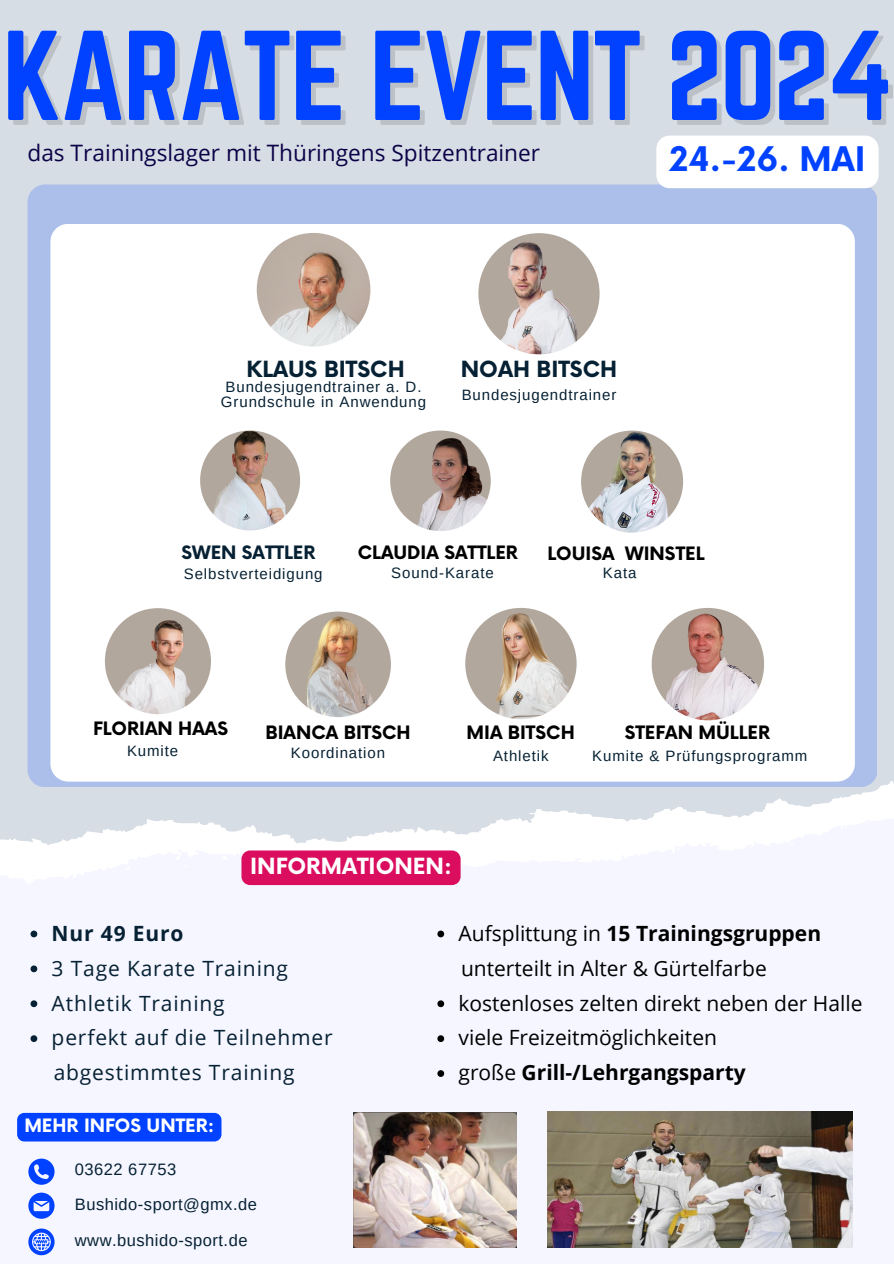
<style>
.page{position:relative;width:894px;height:1264px;background:#fff}
.page>*{position:absolute;margin:0;border:0;box-sizing:border-box;transform-origin:0 0}
.t1{font:111.6px "Norwester";letter-spacing:-.02em;color:#0042ff}
.t2{font:700 33px "Now";color:#0042ff}
.t3{font:22.65px "Open Sans";color:#0b0147}
.t4{font:700 21.75px "Now";color:#062133}
.t5{font:700 21.75px "Now";color:#fff}
.t6{font:21px "Open Sans";color:#000}
.t7{font:21px "Open Sans";letter-spacing:.04em;color:#062133}
.t8{font:700 21px "Open Sans";color:#000}
.t9{font:700 21px "Open Sans";letter-spacing:.04em;color:#062133}
.t10{font:700 18px "Now";color:#000}
.t11{font:700 18px "Now";color:#fff}
.t12{font:700 18px "Now";color:#062133}
.t13{font:16.5px "Arimo";letter-spacing:.03em;color:#062133}
.t14{font:15px "Arimo";letter-spacing:.06em;color:#062133}
.s1{font-weight:400}
</style>
<div class="page">
<div style="left:0;top:0;width:893px;height:1263px;background:#d7dde5"></div>
<svg style="left:0;top:805px;width:893px;height:458px;background:#f4f5fd"></svg>
<div style="left:27px;top:184px;width:850px;height:603px;background:#acbeea;border-radius:18px"></div>
<div style="left:50px;top:224px;width:804px;height:557px;background:#fff;border-radius:18px"></div>
<svg style="left:478px;top:233px;width:122px;height:122px"></svg>
<svg style="left:256px;top:233px;width:115px;height:114px"></svg>
<svg style="left:28px;top:1158px;width:26px;height:26px"></svg>
<svg style="left:28px;top:1192px;width:26px;height:26px"></svg>
<svg style="left:28px;top:1228px;width:26px;height:27px"></svg>
<svg style="left:200px;top:430px;width:101px;height:101px"></svg>
<svg style="left:390px;top:430px;width:101px;height:101px"></svg>
<svg style="left:465px;top:608px;width:112px;height:111px"></svg>
<img style="left:581px;top:430px;width:103px;height:103px">
<svg style="left:285px;top:611px;width:106px;height:106px"></svg>
<svg style="left:105px;top:608px;width:106px;height:107px"></svg>
<img style="left:547px;top:1111px;width:305px;height:136px">
<img style="left:353px;top:1112px;width:163px;height:135px">
<svg style="left:651px;top:608px;width:114px;height:113px"></svg>
<div style="left:241px;top:850px;width:219px;height:35px;background:#da0d5e"></div>
<svg style="left:31px;top:930px;width:6px;height:7px"></svg>
<svg style="left:31px;top:965px;width:6px;height:7px"></svg>
<svg style="left:31px;top:1000px;width:6px;height:7px"></svg>
<svg style="left:31px;top:1035px;width:6px;height:7px"></svg>
<div style="left:17px;top:1112px;width:204px;height:29px;background:#0042ff;border-radius:7px"></div>
<div style="left:656px;top:136px;width:222px;height:52px;background:#fff;border-radius:13px"></div>
<svg style="left:437px;top:930px;width:7px;height:7px"></svg>
<svg style="left:437px;top:1000px;width:7px;height:7px"></svg>
<svg style="left:437px;top:1035px;width:7px;height:7px"></svg>
<svg style="left:437px;top:1070px;width:7px;height:6px"></svg>
<p class="t1" style="left:3px;top:8px;width:892px">KARATE EVENT 2024</p>
<p class="t3" style="left:27px;top:137px;width:514px">das Trainingslager mit Thüringens Spitzentrainer</p>
<p class="t2" style="left:669px;top:142px;width:197px">24.-26. MAI</p>
<p class="t4" style="left:246px;top:357px;width:160px">KLAUS BITSCH</p>
<p class="t14" style="left:225px;top:378px;width:197px">Bundesjugendtrainer a. D.</p>
<h5 class="t14" style="left:221px;top:394px;width:206px">Grundschule in Anwendung</h5>
<p class="t4" style="left:460px;top:357px;width:158px">NOAH BITSCH</p>
<p class="t14" style="left:461px;top:386px;width:156px">Bundesjugendtrainer</p>
<p class="t12" style="left:181px;top:543px;width:135px">SWEN SATTLER</p>
<h5 class="t10" style="left:357px;top:543px;width:162px">CLAUDIA SATTLER</h5>
<h5 class="t10" style="left:547px;top:543px;width:159px">LOUISA WINSTEL</h5>
<h5 class="t14" style="left:391px;top:565px;width:104px">Sound-Karate</h5>
<p class="t14" style="left:184px;top:565px;width:140px">Selbstverteidigung</p>
<p class="t14" style="left:602px;top:565px;width:35px">Kata</p>
<p class="t10" style="left:93px;top:718px;width:136px">FLORIAN HAAS</p>
<p class="t14" style="left:127px;top:742px;width:53px">Kumite</p>
<p class="t10" style="left:265px;top:722px;width:147px">BIANCA BITSCH</p>
<p class="t10" style="left:624px;top:722px;width:147px">STEFAN MÜLLER</p>
<p class="t10" style="left:466px;top:722px;width:110px">MIA BITSCH</p>
<h5 class="t14" style="left:291px;top:744px;width:96px">Koordination</h5>
<p class="t14" style="left:592px;top:748px;width:216px">Kumite &amp; Prüfungsprogramm</p>
<p class="t14" style="left:493px;top:748px;width:57px">Athletik</p>
<p class="t5" style="left:250px;top:854px;width:203px">INFORMATIONEN:</p>
<h5 class="t9" style="left:52px;top:918px;width:133px">Nur 49 Euro</h5>
<h5 class="t7" style="left:52px;top:953px;width:238px">3 Tage Karate Training</h5>
<h5 class="t7" style="left:52px;top:988px;width:174px">Athletik Training</h5>
<p class="t7" style="left:52px;top:1022px;width:282px">perfekt auf die Teilnehmer</p>
<p class="t7" style="left:54px;top:1057px;width:242px">abgestimmtes Training</p>
<p class="t11" style="left:24px;top:1115px;width:191px">MEHR INFOS UNTER:</p>
<p class="t13" style="left:75px;top:1159px;width:103px">03622 67753</p>
<p class="t13" style="left:75px;top:1195px;width:183px">Bushido-sport@gmx.de</p>
<h3 class="t13" style="left:75px;top:1230px;width:174px">www.bushido-sport.de</h3>
<h4 class="t8" style="left:458px;top:918px;width:364px"><span class="s1">Aufsplittung in</span> 15 Trainingsgruppen</h4>
<p class="t6" style="left:461px;top:953px;width:307px">unterteilt in Alter &amp; Gürtelfarbe</p>
<h4 class="t6" style="left:458px;top:988px;width:405px">kostenloses zelten direkt neben der Halle</h4>
<p class="t6" style="left:458px;top:1022px;width:260px">viele Freizeitmöglichkeiten</p>
<p class="t8" style="left:458px;top:1057px;width:289px"><span class="s1">große</span> Grill-/Lehrgangsparty</p>
</div>
